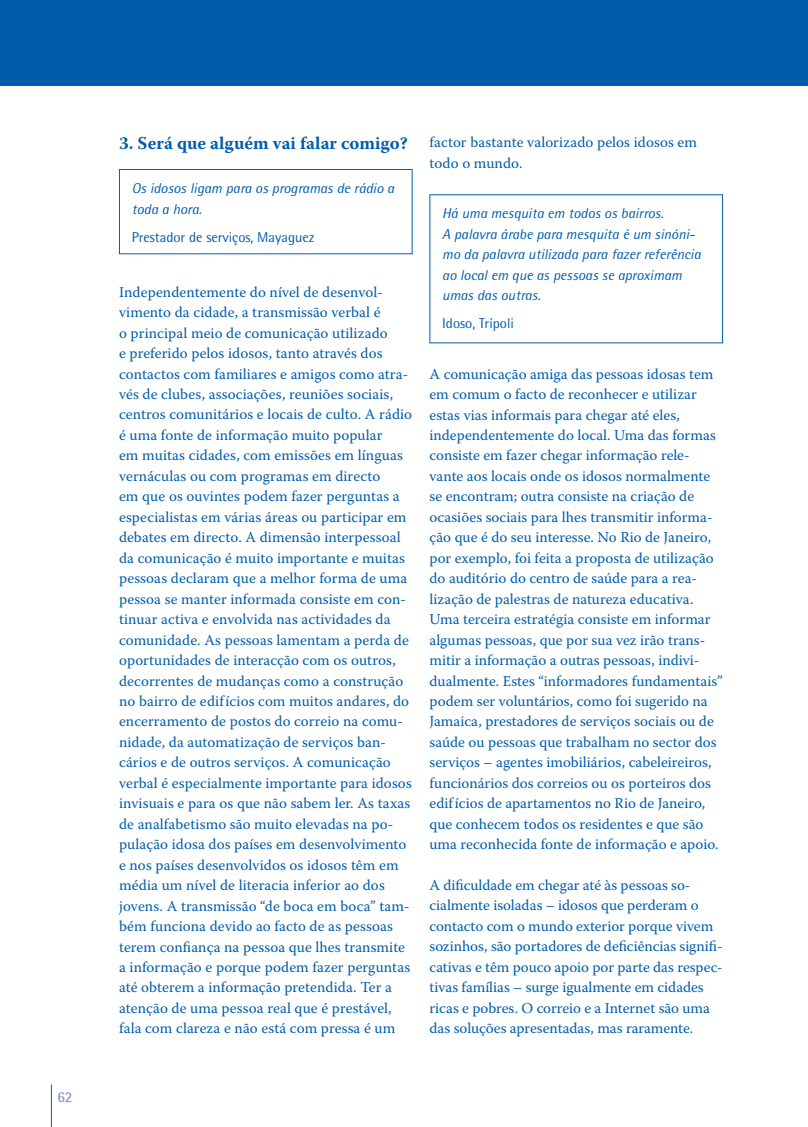
<style>
.page{position:relative;width:808px;height:1127px;background:#fff}
.page>*{position:absolute;margin:0;border:0;box-sizing:border-box;transform-origin:0 0}
.t1{font:700 18px "Warnock Pro";color:#015dab}
.t2{font:15px/20.4px "Warnock Pro";letter-spacing:.005em;color:#015dab}
.t3{font:15px "Rotis Semi Sans";color:#6a8ac5}
.t4{font:italic 14.25px/20.4px "Rotis Semi Sans";color:#015dab}
.t5{font:14.25px "Rotis Semi Sans";color:#015dab}
</style>
<div class="page">
<div style="left:0;top:0;width:808px;height:85px;background:#015dab"></div>
<hr style="left:51px;top:1084px;width:1px;height:43px;background:#015dab">
<div style="left:119px;top:169px;width:293px;height:85px;border:1px solid #015dab"></div>
<p class="t3" style="left:57px;top:1088px;width:17px">62</p>
<p class="t1" style="left:119px;top:133px;width:290px">3. Será que alguém vai falar comigo?</p>
<p class="t4" style="left:132px;top:178px;width:264px">Os idosos ligam para os programas de rádio a toda a hora.</p>
<p class="t5" style="left:132px;top:228px;width:184px">Prestador de serviços, Mayaguez</p>
<p class="t2" style="left:119px;top:281px;width:295px">Independentemente do nível de desenvol&shy;vimento da cidade, a transmissão verbal é<br>o principal meio de comunicação utilizado<br>e preferido pelos idosos, tanto através dos contactos com familiares e amigos como atra&shy;vés de clubes, associações, reuniões sociais, centros comunitários e locais de culto. A rádio é uma fonte de informação muito popular<br>em muitas cidades, com emissões em línguas vernáculas ou com programas em directo<br>em que os ouvintes podem fazer perguntas a especialistas em várias áreas ou participar em debates em directo. A dimensão interpessoal da comunicação é muito importante e muitas pessoas declaram que a melhor forma de uma pessoa se manter informada consiste em con&shy;tinuar activa e envolvida nas actividades da comunidade. As pessoas lamentam a perda de oportunidades de interacção com os outros, decorrentes de mudanças como a construção no bairro de edifícios com muitos andares, do encerramento de postos do correio na comu&shy;nidade, da automatização de serviços ban&shy;cários e de outros serviços. A comunicação verbal é especialmente importante para idosos invisuais e para os que não sabem ler. As taxas de analfabetismo são muito elevadas na po&shy;pulação idosa dos países em desenvolvimento e nos países desenvolvidos os idosos têm em média um nível de literacia inferior ao dos jovens. A transmissão “de boca em boca” tam&shy;bém funciona devido ao facto de as pessoas terem confiança na pessoa que lhes transmite a informação e porque podem fazer perguntas até obterem a informação pretendida. Ter a atenção de uma pessoa real que é prestável, fala com clareza e não está com pressa é um</p>
<p class="t2" style="left:429px;top:132px;width:269px">factor bastante valorizado pelos idosos em todo o mundo.</p>
<p class="t4" style="left:442px;top:203px;width:260px">Há uma mesquita em todos os bairros.<br>A palavra árabe para mesquita é um sinóni&shy;mo da palavra utilizada para fazer referência ao local em que as pessoas se aproximam umas das outras.</p>
<p class="t5" style="left:442px;top:315px;width:73px">Idoso, Trípoli</p>
<p class="t2" style="left:429px;top:363px;width:295px">A comunicação amiga das pessoas idosas tem em comum o facto de reconhecer e utilizar estas vias informais para chegar até eles, independentemente do local. Uma das formas consiste em fazer chegar informação rele&shy;vante aos locais onde os idosos normalmente se encontram; outra consiste na criação de ocasiões sociais para lhes transmitir informa&shy;ção que é do seu interesse. No Rio de Janeiro, por exemplo, foi feita a proposta de utilização do auditório do centro de saúde para a rea&shy;lização de palestras de natureza educativa.<br>Uma terceira estratégia consiste em informar algumas pessoas, que por sua vez irão trans&shy;mitir a informação a outras pessoas, indivi&shy;dualmente. Estes “informadores fundamentais” podem ser voluntários, como foi sugerido na Jamaica, prestadores de serviços sociais ou de saúde ou pessoas que trabalham no sector dos serviços – agentes imobiliários, cabeleireiros, funcionários dos correios ou os porteiros dos edifícios de apartamentos no Rio de Janeiro, que conhecem todos os residentes e que são uma reconhecida fonte de informação e apoio.</p>
<p class="t2" style="left:429px;top:874px;width:295px">A dificuldade em chegar até às pessoas so&shy;cialmente isoladas – idosos que perderam o contacto com o mundo exterior porque vivem sozinhos, são portadores de deficiências signifi&shy;cativas e têm pouco apoio por parte das respec&shy;tivas famílias – surge igualmente em cidades ricas e pobres. O correio e a Internet são uma das soluções apresentadas, mas raramente.</p>
</div>
